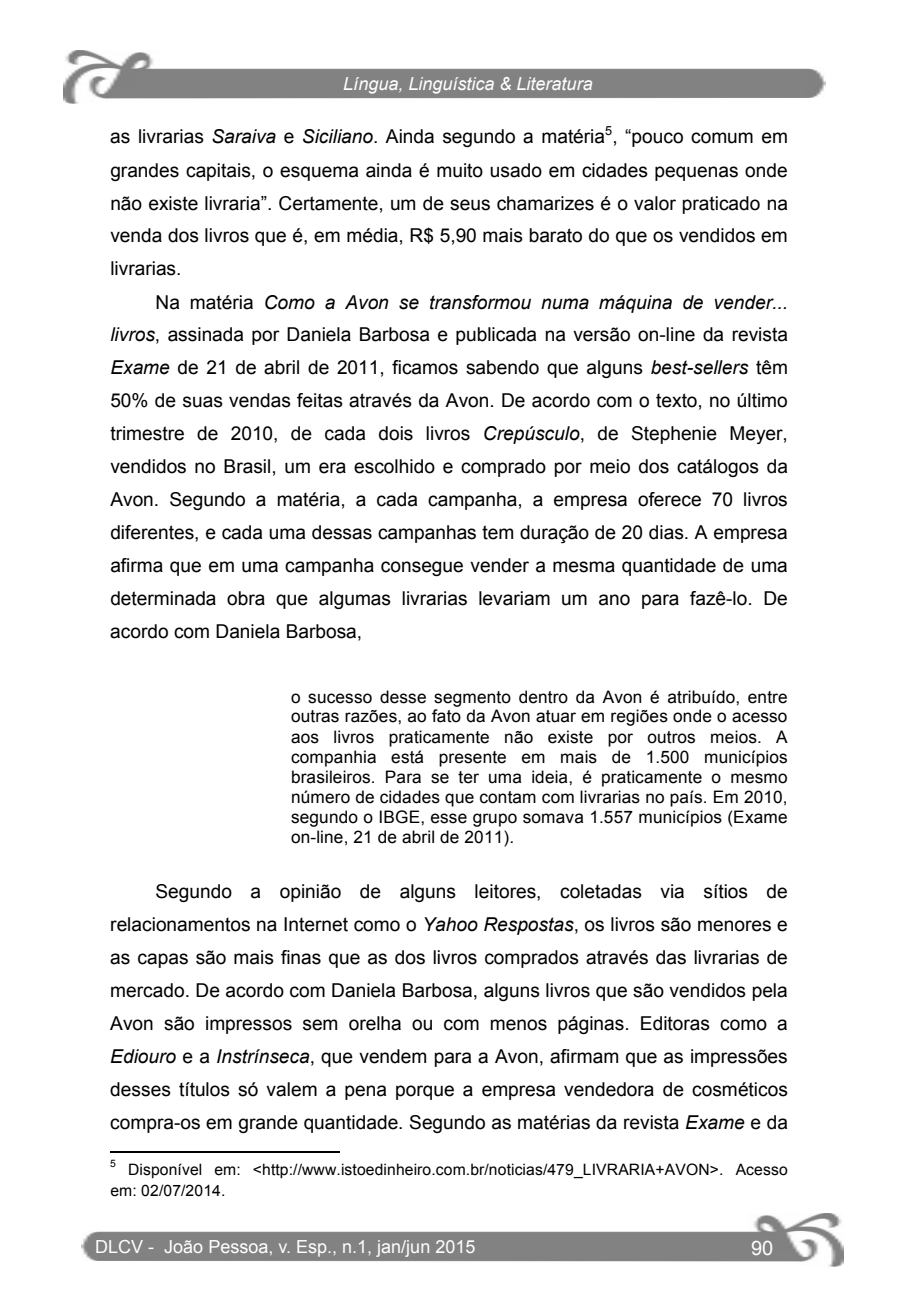
<style>
.page{position:relative;width:908px;height:1304px;background:#fff}
.page>*{position:absolute;margin:0;border:0;box-sizing:border-box;transform-origin:0 0}
.t1{font:20px "Arial";color:#fff}
.t2{font:19.2px/33px "Arial";color:#000;text-align:justify}
.t3{font:italic 19.2px "Arial";color:#000}
.t4{font:18px "Arial";color:#fff}
.t5{font:italic 18px "Arial";color:#fff}
.t6{font:17.2px/20px "Arial";letter-spacing:.01em;color:#000;text-align:justify}
.t7{font:15.6px/20.6px "Arial";letter-spacing:.01em;color:#000}
.t8{font:12.6px "Arial";color:#000}
.t9{font:10.4px "Arial";color:#000}
.s1{font-style:normal}
.s2{font-style:italic}
</style>
<div class="page">
<img style="left:82px;top:1214px;width:761px;height:53px">
<img style="left:64px;top:51px;width:761px;height:53px">
<hr style="left:110px;top:1151px;width:229px;height:1px;background:#000">
<p class="t5" style="left:343px;top:72px;width:251px">Língua, Linguística &amp; Literatura</p>
<p class="t8" style="left:605px;top:122px;width:9px">5</p>
<p class="t2" style="left:110px;top:154px;width:678px">grandes capitais, o esquema ainda é muito usado em cidades pequenas onde</p>
<p class="t2" style="left:110px;top:187px;width:678px">não existe livraria”. Certamente, um de seus chamarizes é o valor praticado na</p>
<p class="t2" style="left:110px;top:219px;width:678px">venda dos livros que é, em média, R$ 5,90 mais barato do que os vendidos em</p>
<p class="t2" style="left:110px;top:252px;width:73px">livrarias.</p>
<p class="t3" style="left:155px;top:289px;width:633px"><span class="s1">Na matéria</span> Como a Avon se transformou numa máquina de vender...</p>
<p class="t2" style="left:110px;top:318px;width:678px"><span class="s2">livros</span>, assinada por Daniela Barbosa e publicada na versão on-line da revista</p>
<p class="t2" style="left:110px;top:351px;width:678px"><span class="s2">Exame</span> de 21 de abril de 2011, ficamos sabendo que alguns <span class="s2">best-sellers</span> têm</p>
<p class="t2" style="left:110px;top:384px;width:678px">50% de suas vendas feitas através da Avon. De acordo com o texto, no último</p>
<p class="t2" style="left:110px;top:417px;width:678px">trimestre de 2010, de cada dois livros <span class="s2">Crepúsculo</span>, de Stephenie Meyer,</p>
<p class="t2" style="left:110px;top:450px;width:678px">vendidos no Brasil, um era escolhido e comprado por meio dos catálogos da</p>
<p class="t2" style="left:110px;top:483px;width:678px">Avon. Segundo a matéria, a cada campanha, a empresa oferece 70 livros</p>
<p class="t2" style="left:110px;top:516px;width:678px">diferentes, e cada uma dessas campanhas tem duração de 20 dias. A empresa</p>
<p class="t2" style="left:110px;top:549px;width:678px">afirma que em uma campanha consegue vender a mesma quantidade de uma</p>
<p class="t2" style="left:110px;top:582px;width:678px">determinada obra que algumas livrarias levariam um ano para fazê-lo. De</p>
<p class="t2" style="left:110px;top:615px;width:253px">acordo com Daniela Barbosa,</p>
<p class="t2" style="left:110px;top:120px;width:678px">as livrarias <span class="s2">Saraiva</span> e <span class="s2">Siciliano</span>. Ainda segundo a matéria , “pouco comum em</p>
<p class="t6" style="left:291px;top:687px;width:498px">o sucesso desse segmento dentro da Avon é atribuído, entre outras razões, ao fato da Avon atuar em regiões onde o acesso aos livros praticamente não existe por outros meios. A companhia está presente em mais de 1.500 municípios brasileiros. Para se ter uma ideia, é praticamente o mesmo número de cidades que contam com livrarias no país. Em 2010, segundo o IBGE, esse grupo somava 1.557 municípios (Exame on-line, 21 de abril de 2011).</p>
<p class="t2" style="left:110px;top:875px;width:678px;text-indent:45px">Segundo a opinião de alguns leitores, coletadas via sítios de relacionamentos na Internet como o <span class="s2">Yahoo Respostas</span>, os livros são menores e as capas são mais finas que as dos livros comprados através das livrarias de mercado. De acordo com Daniela Barbosa, alguns livros que são vendidos pela Avon são impressos sem orelha ou com menos páginas. Editoras como a <span class="s2">Ediouro</span> e a <span class="s2">Instrínseca</span>, que vendem para a Avon, afirmam que as impressões desses títulos só valem a pena porque a empresa vendedora de cosméticos compra-os em grande quantidade. Segundo as matérias da revista <span class="s2">Exame</span> e da</p>
<p class="t9" style="left:110px;top:1157px;width:7px">5</p>
<p class="t7" style="left:110px;top:1160px;width:678px;text-indent:18px">Disponível em: &lt;http://www.istoedinheiro.com.br/noticias/479_LIVRARIA+AVON&gt;. Acesso em: 02/07/2014.</p>
<p class="t4" style="left:95px;top:1235px;width:381px">DLCV - João Pessoa, v. Esp., n.1, jan/jun 2015</p>
<p class="t1" style="left:750px;top:1235px;width:24px">90</p>
</div>
